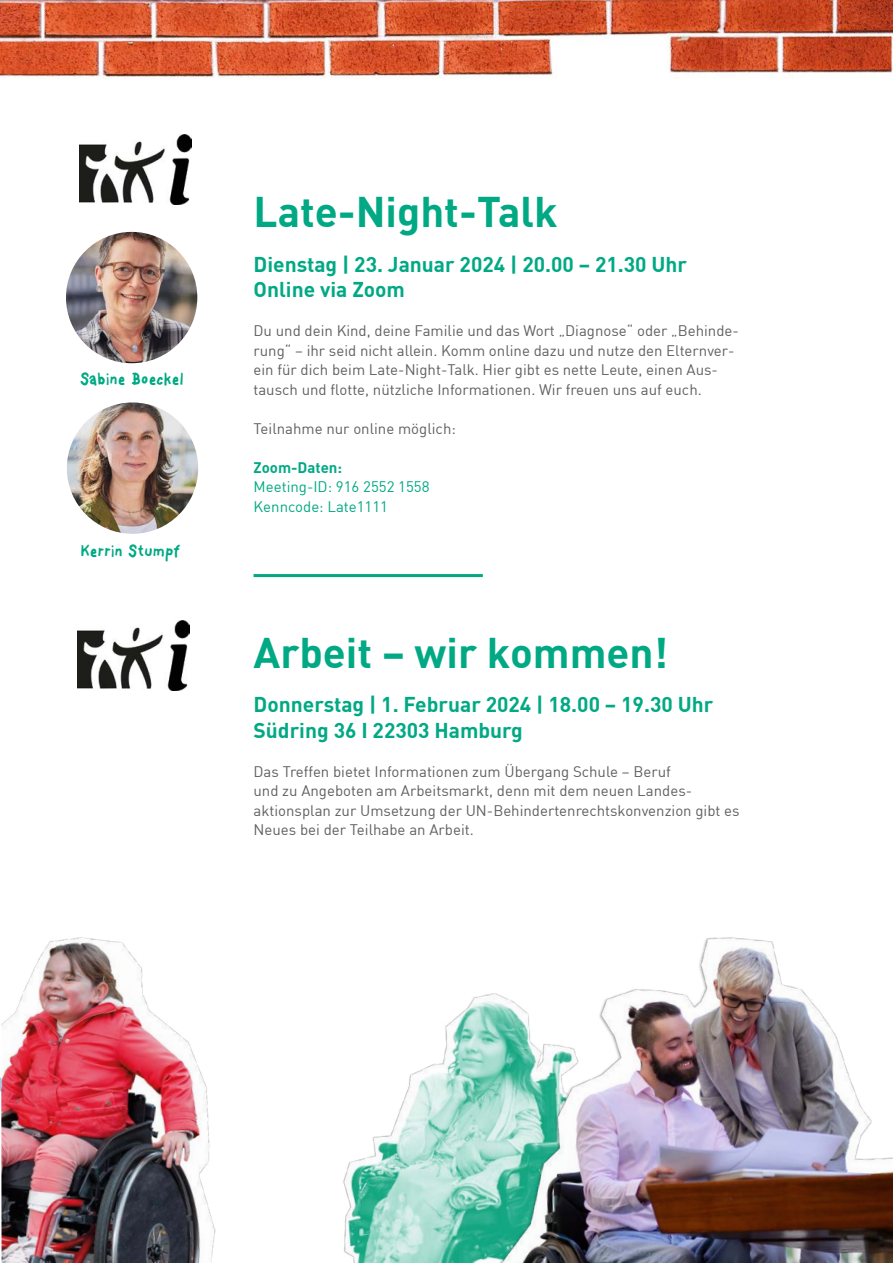
<style>
.page{position:relative;width:893px;height:1263px;background:#fff}
.page>*{position:absolute;margin:0;border:0;box-sizing:border-box;transform-origin:0 0}
.Überschriften_H2_Headline_LL{font:700 42px "DIN";color:#00a984}
.Überschriften_P_termine_Daten{font:700 21px "DIN";color:#00a984}
.t1{font:18px "Font On A Stick";letter-spacing:.06em;color:#00a984}
.Überschriften_P_Termine_FT{font:15px/19.5px "DIN";color:#60605f}
.Überschriften_P_Termine_FT_hervorhebung{font:15px "DIN";color:#00a984}
.Überschriften_H3_Termine_H3{font:700 15px "DIN";color:#00a984}
</style>
<div class="page">
<img style="left:343px;top:1015px;width:116px;height:248px">
<img style="left:0;top:0;width:893px;height:79px">
<img style="left:79px;top:134px;width:112px;height:71px">
<img style="left:66px;top:232px;width:131px;height:131px;border-radius:66px">
<img style="left:67px;top:402px;width:131px;height:132px;border-radius:66px">
<img style="left:77px;top:620px;width:112px;height:71px">
<hr style="left:254px;top:574px;width:229px;height:3px;background:#00a984">
<img style="left:1px;top:937px;width:215px;height:326px">
<img style="left:459px;top:937px;width:434px;height:326px">
<p class="t1" style="left:81px;top:367px;width:104px">Sabine Boeckel</p>
<p class="t1" style="left:82px;top:540px;width:100px">Kerrin Stumpf</p>
<h2 class="Überschriften_H2_Headline_LL" style="left:254px;top:185px;width:306px">Late-Night-Talk</h2>
<p class="Überschriften_P_termine_Daten" style="left:254px;top:251px;width:435px">Dienstag | 23. Januar 2024 | 20.00 – 21.30 Uhr</p>
<p class="Überschriften_P_termine_Daten" style="left:254px;top:276px;width:153px">Online via Zoom</p>
<p class="Überschriften_P_Termine_FT" style="left:254px;top:321px;width:487px">Du und dein Kind, deine Familie und das Wort „Diagnose“ oder „Behinde&shy;rung“ – ihr seid nicht allein. Komm online dazu und nutze den Elternver&shy;ein für dich beim Late-Night-Talk. Hier gibt es nette Leute, einen Aus&shy;tausch und flotte, nützliche Informationen. Wir freuen uns auf euch.</p>
<p class="Überschriften_P_Termine_FT" style="left:254px;top:418px;width:204px">Teilnahme nur online möglich:</p>
<h3 class="Überschriften_H3_Termine_H3" style="left:254px;top:457px;width:90px">Zoom-Daten:</h3>
<p class="Überschriften_P_Termine_FT_hervorhebung" style="left:254px;top:477px;width:177px">Meeting-ID: 916 2552 1558</p>
<p class="Überschriften_P_Termine_FT_hervorhebung" style="left:254px;top:497px;width:136px">Kenncode: Late1111</p>
<h2 class="Überschriften_H2_Headline_LL" style="left:254px;top:625px;width:416px">Arbeit – wir kommen!</h2>
<p class="Überschriften_P_termine_Daten" style="left:254px;top:691px;width:461px">Donnerstag | 1. Februar 2024 | 18.00 – 19.30 Uhr</p>
<p class="Überschriften_P_termine_Daten" style="left:254px;top:716px;width:271px">Südring 36 I 22303 Hamburg</p>
<p class="Überschriften_P_Termine_FT" style="left:254px;top:761px;width:488px">Das Treffen bietet Informationen zum Übergang Schule – Beruf<br>und zu Angeboten am Arbeitsmarkt, denn mit dem neuen Landes&shy;aktionsplan zur Umsetzung der UN-Behindertenrechtskonvenzion gibt es Neues bei der Teilhabe an Arbeit.</p>
</div>
